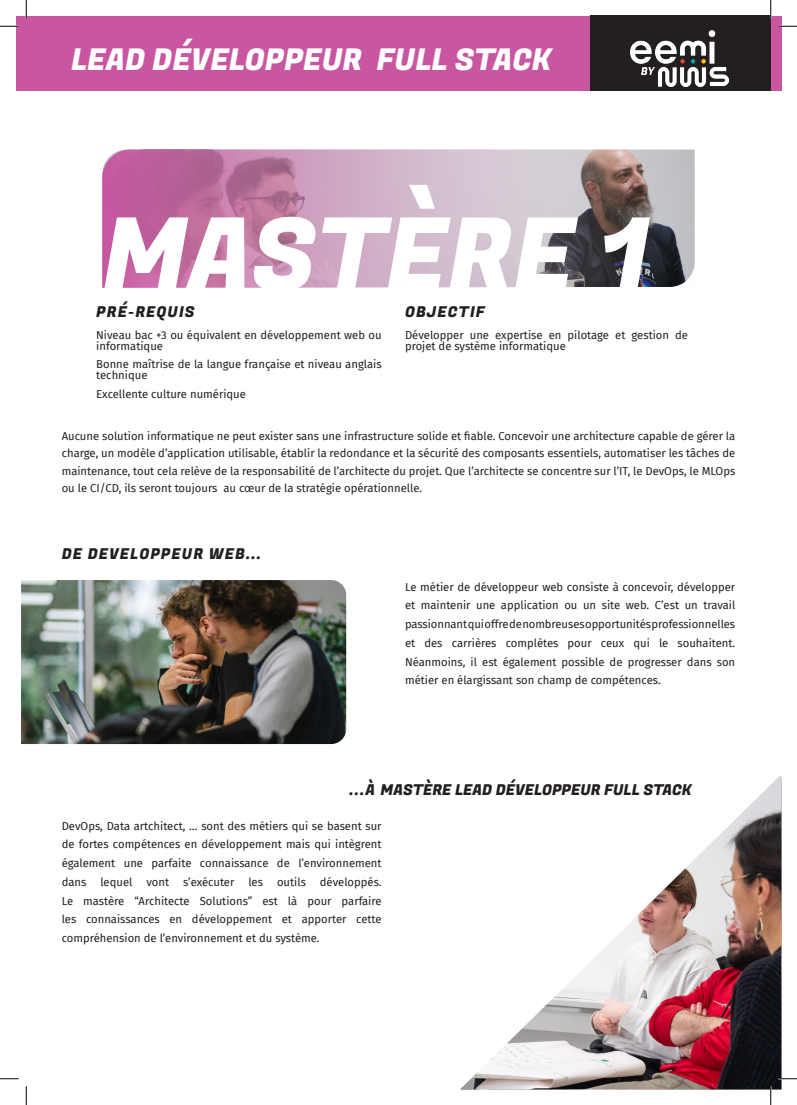
<style>
.page{position:relative;width:797px;height:1105px;background:#fff}
.page>*{position:absolute;margin:0;border:0;box-sizing:border-box;transform-origin:0 0}
.t1{font:100px "Fugaz One";color:#fff}
.t2{font:30px "Fugaz One";color:#fff}
.t3{font:15px "Fugaz One";letter-spacing:.07em;color:#231f20}
.t4{font:15px "Fugaz One";color:#231f20}
.t5{font:11.25px/18.8px "Fira Sans";color:#231f20;text-align:justify}
</style>
<div class="page">
<div style="left:16px;top:16px;width:765px;height:75px;background:#c856a0"></div>
<img style="left:21px;top:580px;width:325px;height:164px">
<svg style="left:102px;top:150px;width:592px;height:138px;background:#b68fa8"></svg>
<div style="left:590px;top:16px;width:181px;height:75px;background:#231f20"></div>
<img style="left:630px;top:31px;width:98px;height:55px">
<img style="left:460px;top:776px;width:321px;height:313px">
<svg style="left:0;top:25px;width:19px;height:2px"></svg>
<svg style="left:778px;top:25px;width:19px;height:2px"></svg>
<svg style="left:0;top:1078px;width:19px;height:1px"></svg>
<svg style="left:778px;top:1078px;width:19px;height:1px"></svg>
<svg style="left:25px;top:0;width:2px;height:19px"></svg>
<svg style="left:25px;top:1086px;width:2px;height:19px"></svg>
<svg style="left:770px;top:0;width:1px;height:19px"></svg>
<svg style="left:770px;top:1086px;width:1px;height:19px"></svg>
<p class="t2" style="left:71px;top:39px;width:482px">LEAD DÉVELOPPEUR FULL STACK</p>
<p class="t1" style="left:102px;top:185px;width:549px">MASTÈRE 1</p>
<p class="t3" style="left:96px;top:301px;width:100px">PRÉ-REQUIS</p>
<p class="t3" style="left:405px;top:301px;width:81px">OBJECTIF</p>
<p class="t5" style="left:96px;top:329px;width:287px;line-height:11.2px">Niveau bac +3 ou équivalent en développement web ou informatique</p>
<p class="t5" style="left:96px;top:358px;width:287px;line-height:11.2px">Bonne maîtrise de la langue française et niveau anglais technique</p>
<p class="t5" style="left:96px;top:384px;width:151px">Excellente culture numérique</p>
<p class="t5" style="left:405px;top:329px;width:284px;line-height:11.2px">Développer une expertise en pilotage et gestion de projet de système informatique</p>
<p class="t5" style="left:62px;top:427px;width:675px;line-height:17.5px">Aucune solution informatique ne peut exister sans une infrastructure solide et fiable. Concevoir une architecture capable de gérer la charge, un modèle d’application utilisable, établir la redondance et la sécurité des composants essentiels, automatiser les tâches de maintenance, tout cela relève de la responsabilité de l’architecte du projet. Que l’architecte se concentre sur l’IT, le DevOps, le MLOps ou le CI/CD, ils seront toujours au cœur de la stratégie opérationnelle.</p>
<p class="t3" style="left:62px;top:543px;width:201px">DE DEVELOPPEUR WEB...</p>
<p class="t5" style="left:405px;top:577px;width:332px">Le métier de développeur web consiste à concevoir, développer et maintenir une application ou un site web. C’est un travail passionnant qui offre de nombreuses opportunités professionnelles et des carrières complètes pour ceux qui le souhaitent.<br>Néanmoins, il est également possible de progresser dans son métier en élargissant son champ de compétences.</p>
<p class="t4" style="left:349px;top:779px;width:344px">...À MASTÈRE LEAD DÉVELOPPEUR FULL STACK</p>
<p class="t5" style="left:62px;top:816px;width:321px">DevOps, Data artchitect, … sont des métiers qui se basent sur de fortes compétences en développement mais qui intègrent également une parfaite connaissance de l’environnement dans lequel vont s’exécuter les outils développés.<br>Le mastère “Architecte Solutions” est là pour parfaire les connaissances en développement et apporter cette compréhension de l’environnement et du système.</p>
</div>
